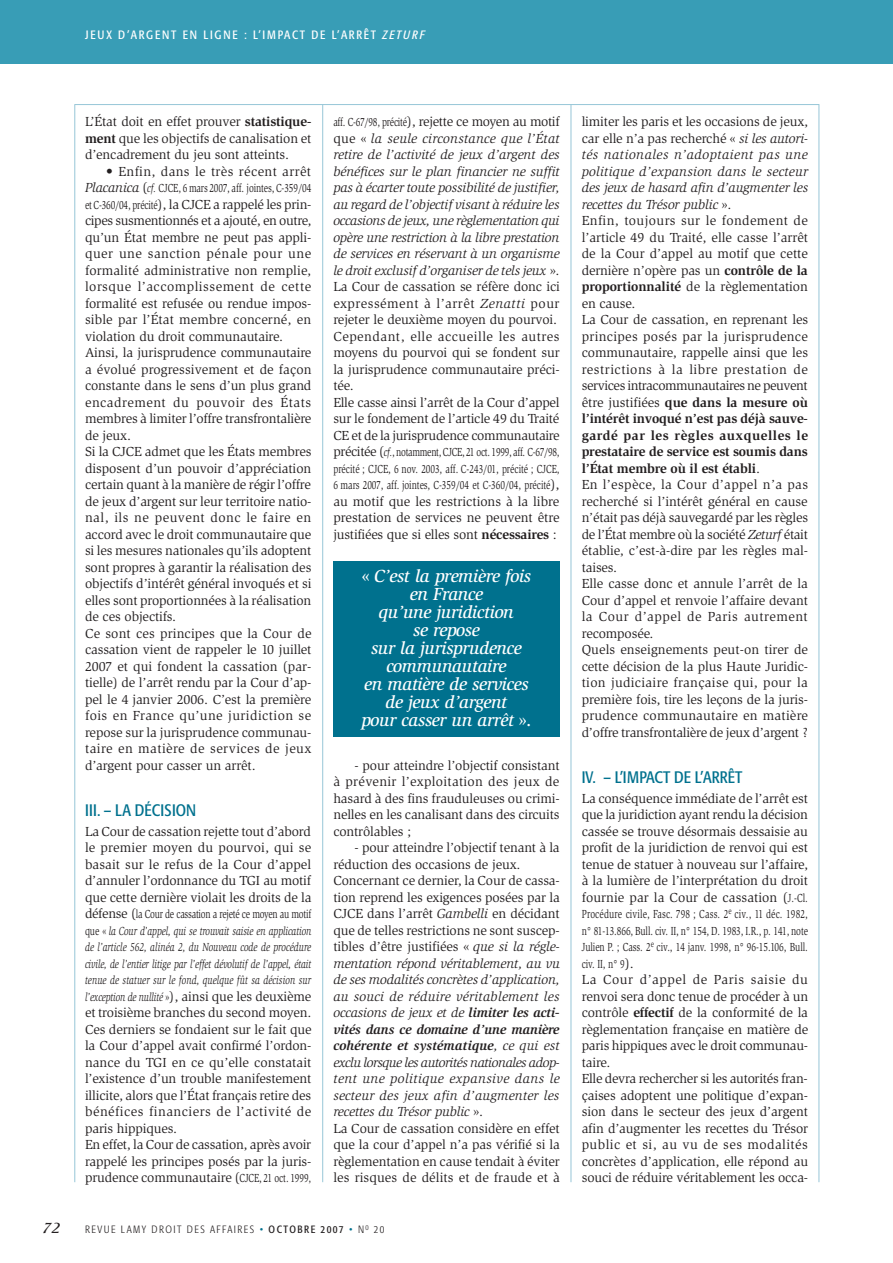
<style>
.page{position:relative;width:893px;height:1263px;background:#fff}
.page>*{position:absolute;margin:0;border:0;box-sizing:border-box;transform-origin:0 0}
.t1{font:italic 500 18px/18px "Slimbach";letter-spacing:-.02em;color:#fff;text-align:center}
.t2{font:condensed 16.5px "Formata";color:#00718e}
.t3{font:700 16.5px "Isadora";color:#231f20}
.t4{font:13.5px/16.5px "Slimbach";letter-spacing:-.01em;color:#231f20;text-align:justify}
.t5{font:italic 13.5px/16.5px "Slimbach";letter-spacing:-.01em;color:#231f20}
.t6{font:13.5px "Slimbach";letter-spacing:.025em;color:#231f20}
.t7{font:12px/16.5px "Slimbach";letter-spacing:-.005em;color:#231f20;text-align:justify;scale:.75 1}
.t8{font:italic 12px/16.5px "Slimbach";letter-spacing:.01em;color:#231f20;text-align:justify;scale:.75 1}
.t9{font:condensed 12px "Formata";letter-spacing:.145em;color:#fff}
.t10{font:300 condensed 10.5px "Formata";letter-spacing:.14em;color:#231f20}
.s1{font-style:italic}
.s2{font-weight:700}
.s3{font-style:italic;font-size:13.5px}
.s4{font-size:13.5px}
.s5{font-size:12px}
.s6{font-style:normal;font-size:13.5px}
.s7{font-style:normal}
.s8{font-style:italic;font-size:12px}
.s9{font-style:normal;font-size:12px}
.s10{font-weight:700;font-style:italic}
.s11{color:#00718e}
.s12{font-weight:400}
</style>
<div class="page">
<hr style="left:322px;top:105px;width:1px;height:1077px;background:#97c6d7">
<hr style="left:74px;top:105px;width:1px;height:1077px;background:#97c6d7">
<hr style="left:74px;top:104px;width:745px;height:1px;background:#97c6d7">
<hr style="left:819px;top:105px;width:1px;height:1077px;background:#97c6d7">
<hr style="left:571px;top:105px;width:1px;height:1077px;background:#97c6d7">
<div style="left:0;top:0;width:893px;height:64px;background:#389db6"></div>
<div style="left:333px;top:561px;width:227px;height:175px;background:#00718e"></div>
<p class="t9" style="left:85px;top:30px;width:341px">JEUX D’ARGENT EN LIGNE : L’IMPACT DE L’ARRÊT <span class="s1">ZETURF</span></p>
<p class="t4" style="left:85px;top:114px;width:228px">L’État doit en effet prouver <span class="s2">statistique&shy;ment</span> que les objectifs de canalisation et d’encadrement du jeu sont atteints.</p>
<p class="t6" style="left:106px;top:166px;width:206px">• Enfin, dans le très récent arrêt</p>
<p class="t7" style="left:85px;top:181px;width:303px"><span class="s3">Placanica</span> <span class="s4">(</span><span class="s1">cf.</span> CJCE, 6 mars 2007, aff. jointes, C-359/04</p>
<p class="t4" style="left:85px;top:197px;width:228px;text-align:left"><span class="s5">et C-360/04, précité</span>), la CJCE a rappelé les prin&shy;cipes susmentionnés et a ajouté, en outre, qu’un État membre ne peut pas appli&shy;quer une sanction pénale pour une formalité administrative non remplie, lorsque l’accomplissement de cette formalité est refusée ou rendue impos&shy;sible par l’État membre concerné, en violation du droit communautaire.<br>Ainsi, la jurisprudence communautaire a évolué progressivement et de façon constante dans le sens d’un plus grand encadrement du pouvoir des États membres à limiter l’offre transfrontalière de jeux.<br>Si la CJCE admet que les États membres disposent d’un pouvoir d’appréciation certain quant à la manière de régir l’offre de jeux d’argent sur leur territoire natio&shy;nal, ils ne peuvent donc le faire en accord avec le droit communautaire que si les mesures nationales qu’ils adoptent sont propres à garantir la réalisation des objectifs d’intérêt général invoqués et si elles sont proportionnées à la réalisation de ces objectifs.<br>Ce sont ces principes que la Cour de cassation vient de rappeler le 10 juillet 2007 et qui fondent la cassation (par&shy;tielle) de l’arrêt rendu par la Cour d’ap&shy;pel le 4 janvier 2006. C’est la première fois en France qu’une juridiction se repose sur la jurisprudence communau&shy;taire en matière de services de jeux d’argent pour casser un arrêt.</p>
<p class="t2" style="left:85px;top:803px;width:113px">III. – LA DÉCISION</p>
<p class="t4" style="left:85px;top:824px;width:228px">La Cour de cassation rejette tout d’abord le premier moyen du pourvoi, qui se basait sur le refus de la Cour d’appel d’annuler l’ordonnance du TGI au motif que cette dernière violait les droits de la</p>
<p class="t8" style="left:85px;top:907px;width:303px"><span class="s6">défense (</span><span class="s7">la Cour de cassation a rejeté ce moyen au motif que «</span> la Cour d’appel, qui se trouvait saisie en application de l’article 562, alinéa 2, du Nouveau code de procédure civile, de l’entier litige par l’effet dévolutif de l’appel, était tenue de statuer sur le fond, quelque fût sa décision sur</p>
<p class="t4" style="left:85px;top:989px;width:228px;text-align:left"><span class="s8">l’exception de nullité</span> <span class="s5">»</span>), ainsi que les deuxième et troisième branches du second moyen.<br>Ces derniers se fondaient sur le fait que la Cour d’appel avait confirmé l’ordon&shy;nance du TGI en ce qu’elle constatait l’existence d’un trouble manifestement illicite, alors que l’État français retire des bénéfices financiers de l’activité de paris hippiques.<br>En effet, la Cour de cassation, après avoir rappelé les principes posés par la juris&shy;prudence communautaire (<span class="s5">CJCE, 21 oct. 1999,</span></p>
<p class="t5" style="left:333px;top:114px;width:228px"><span class="s9">aff. C-67/98, précité</span><span class="s7">), rejette ce moyen au motif que «</span> la seule circonstance que l’État retire de l’activité de jeux d’argent des bénéfices sur le plan financier ne suffit pas à écarter toute possibilité de justifier, au regard de l’objectif visant à réduire les occasions de jeux, une règlementation qui opère une restriction à la libre prestation de services en réservant à un organisme le droit exclusif d’organiser de tels jeux <span class="s7">».<br>La Cour de cassation se réfère donc ici expressément à l’arrêt</span> Zenatti <span class="s7">pour rejeter le deuxième moyen du pourvoi.<br>Cependant, elle accueille les autres moyens du pourvoi qui se fondent sur la jurisprudence communautaire préci&shy;tée.<br>Elle casse ainsi l’arrêt de la Cour d’appel sur le fondement de l’article 49 du Traité CE et de la jurisprudence communautaire</span></p>
<p class="t7" style="left:333px;top:445px;width:303px"><span class="s4">précitée (</span><span class="s1">cf.</span>, notamment, CJCE, 21 oct. 1999, aff. C-67/98, précité ; CJCE, 6 nov. 2003, aff. C-243/01, précité ; CJCE, 6 mars 2007, aff. jointes, C-359/04 et C-360/04, précité<span class="s4">),</span></p>
<p class="t4" style="left:333px;top:494px;width:228px">au motif que les restrictions à la libre prestation de services ne peuvent être justifiées que si elles sont <span class="s2">nécessaires</span> :</p>
<h1 class="t1" style="left:361px;top:569px;width:172px"><span class="s7">«</span> C’est la première fois en France<br>qu’une juridiction<br>se repose<br>sur la jurisprudence communautaire<br>en matière de services de jeux d’argent<br>pour casser un arrêt <span class="s7">».</span></h1>
<p class="t4" style="left:333px;top:758px;width:228px;text-indent:21px">- pour atteindre l’objectif consistant à prévenir l’exploitation des jeux de hasard à des fins frauduleuses ou crimi&shy;nelles en les canalisant dans des circuits contrôlables ;</p>
<p class="t4" style="left:333px;top:840px;width:228px;text-align:left;text-indent:21px">- pour atteindre l’objectif tenant à la réduction des occasions de jeux.<br>Concernant ce dernier, la Cour de cassa&shy;tion reprend les exigences posées par la CJCE dans l’arrêt <span class="s1">Gambelli</span> en décidant que de telles restrictions ne sont suscep&shy;tibles d’être justifiées « <span class="s1">que si la régle&shy;mentation répond véritablement, au vu de ses modalités concrètes d’application, au souci de réduire véritablement les occasions de jeux et de</span> <span class="s10">limiter les acti&shy;vités dans ce domaine d’une manière cohérente et systématique</span><span class="s1">, ce qui est exclu lorsque les autorités nationales adop&shy;tent une politique expansive dans le secteur des jeux afin d’augmenter les recettes du Trésor public</span> ».<br>La Cour de cassation considère en effet que la cour d’appel n’a pas vérifié si la règlementation en cause tendait à éviter les risques de délits et de fraude et à</p>
<p class="t3" style="left:43px;top:1220px;width:20px">72</p>
<p class="t10" style="left:85px;top:1225px;width:301px">REVUE LAMY DROIT DES AFFAIRES <span class="s11">•</span> <span class="s12">OCTOBRE 2007</span> <span class="s11">•</span> N<sup>0</sup> 20</p>
<p class="t4" style="left:582px;top:114px;width:228px;text-align:left">limiter les paris et les occasions de jeux, car elle n’a pas recherché « <span class="s1">si les autori&shy;tés nationales n’adoptaient pas une politique d’expansion dans le secteur des jeux de hasard afin d’augmenter les recettes du Trésor public</span> ».<br>Enfin, toujours sur le fondement de l’article 49 du Traité, elle casse l’arrêt de la Cour d’appel au motif que cette dernière n’opère pas un <span class="s2">contrôle de la proportionnalité</span> de la règlementation en cause.<br>La Cour de cassation, en reprenant les principes posés par la jurisprudence communautaire, rappelle ainsi que les restrictions à la libre prestation de services intracommunautaires ne peuvent être justifiées <span class="s2">que dans la mesure où l’intérêt invoqué n’est pas déjà sauve&shy;gardé par les règles auxquelles le prestataire de service est soumis dans l’État membre où il est établi</span>.<br>En l’espèce, la Cour d’appel n’a pas recherché si l’intérêt général en cause n’était pas déjà sauvegardé par les règles de l’État membre où la société <span class="s1">Zeturf</span> était établie, c’est-à-dire par les règles mal&shy;taises.<br>Elle casse donc et annule l’arrêt de la Cour d’appel et renvoie l’affaire devant la Cour d’appel de Paris autrement recomposée.<br>Quels enseignements peut-on tirer de cette décision de la plus Haute Juridic&shy;tion judiciaire française qui, pour la première fois, tire les leçons de la juris&shy;prudence communautaire en matière d’offre transfrontalière de jeux d’argent ?</p>
<p class="t2" style="left:582px;top:770px;width:162px">IV. – L’IMPACT DE L’ARRÊT</p>
<p class="t4" style="left:582px;top:791px;width:228px">La conséquence immédiate de l’arrêt est que la juridiction ayant rendu la décision cassée se trouve désormais dessaisie au profit de la juridiction de renvoi qui est tenue de statuer à nouveau sur l’affaire, à la lumière de l’interprétation du droit fournie par la Cour de cassation (<span class="s5">J.-Cl.</span></p>
<p class="t7" style="left:582px;top:907px;width:303px">Procédure civile, Fasc. 798 ; Cass. 2<sup>e</sup> civ., 11 déc. 1982, n° 81-13.866, Bull. civ. II, n° 154, D. 1983, I.R., p. 141, note Julien P. ; Cass. 2<sup>e</sup> civ., 14 janv. 1998, n° 96-15.106, Bull. civ. II, n° 9<span class="s4">).</span></p>
<p class="t4" style="left:582px;top:972px;width:228px;text-align:left">La Cour d’appel de Paris saisie du renvoi sera donc tenue de procéder à un contrôle <span class="s2">effectif</span> de la conformité de la règlementation française en matière de paris hippiques avec le droit communau&shy;taire.<br>Elle devra rechercher si les autorités fran&shy;çaises adoptent une politique d’expan&shy;sion dans le secteur des jeux d’argent afin d’augmenter les recettes du Trésor public et si, au vu de ses modalités concrètes d’application, elle répond au souci de réduire véritablement les occa-</p>
</div>
